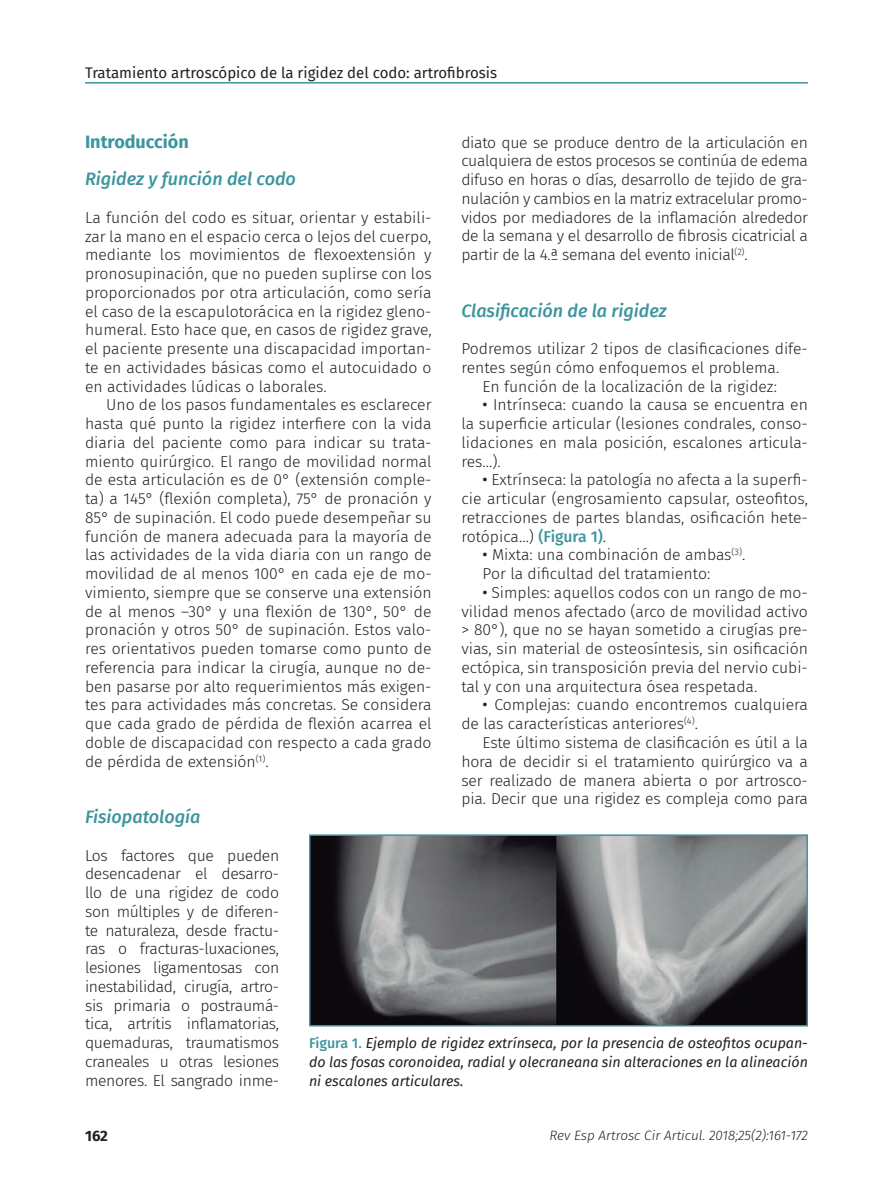
<style>
.page{position:relative;width:893px;height:1191px;background:#fff}
.page>*{position:absolute;margin:0;border:0;box-sizing:border-box;transform-origin:0 0}
.t1{font:italic 500 18px "Fira Sans";color:#3d959e}
.t2{font:700 18px "Fira Sans";color:#3d959e}
.t3{font:300 15.75px/18.8px "Fira Sans";color:#231f20;text-align:justify}
.t4{font:15px "Fira Sans";color:#231f20}
.t5{font:700 15px "Fira Sans";color:#231f20}
.t6{font:italic 14.25px/18.8px "Fira Sans";color:#231f20;text-align:justify}
.t7{font:italic 300 13.5px "Fira Sans";color:#231f20}
.s1{font-weight:400}
.s2{font-weight:500;color:#3d959e}
.s3{font-weight:500;font-style:normal;color:#3d959e}
</style>
<div class="page">
<hr style="left:85px;top:82px;width:723px;height:2px;background:#3d959e">
<img style="left:312px;top:837px;width:493px;height:186px">
<div style="left:309px;top:834px;width:499px;height:192px;border:2px solid #3d959e"></div>
<p class="t4" style="left:85px;top:61px;width:414px">Tratamiento artroscópico de la rigidez del codo: artrofibrosis</p>
<p class="t2" style="left:85px;top:126px;width:105px">Introducción</p>
<p class="t1" style="left:85px;top:165px;width:212px">Rigidez y función del codo</p>
<p class="t3" style="left:85px;top:208px;width:348px">La función del codo es situar, orientar y estabili&shy;zar la mano en el espacio cerca o lejos del cuerpo, mediante los movimientos de flexoextensión y pronosupinación, que no pueden suplirse con los proporcionados por otra articulación, como sería el caso de la escapulotorácica en la rigidez gleno&shy;humeral. Esto hace que, en casos de rigidez grave, el paciente presente una discapacidad importan&shy;te en actividades básicas como el autocuidado o en actividades lúdicas o laborales.</p>
<p class="t3" style="left:85px;top:395px;width:348px;text-indent:21px">Uno de los pasos fundamentales es esclarecer hasta qué punto la rigidez interfiere con la vida diaria del paciente como para indicar su trata&shy;miento quirúrgico. El rango de movilidad normal de esta articulación es de 0° (extensión comple&shy;ta) a 145° (flexión completa), 75° de pronación y 85° de supinación. El codo puede desempeñar su función de manera adecuada para la mayoría de las actividades de la vida diaria con un rango de movilidad de al menos 100° en cada eje de mo&shy;vimiento, siempre que se conserve una extensión de al menos –30° y una flexión de 130°, 50° de pronación y otros 50° de supinación. Estos valo&shy;res orientativos pueden tomarse como punto de referencia para indicar la cirugía, aunque no de&shy;ben pasarse por alto requerimientos más exigen&shy;tes para actividades más concretas. Se considera que cada grado de pérdida de flexión acarrea el doble de discapacidad con respecto a cada grado de pérdida de extensión<sup>(1)</sup>.</p>
<p class="t1" style="left:85px;top:802px;width:117px">Fisiopatología</p>
<p class="t3" style="left:85px;top:845px;width:196px">Los factores que pueden desencadenar el desarro&shy;llo de una rigidez de codo son múltiples y de diferen&shy;te naturaleza, desde fractu&shy;ras o fracturas-luxaciones, lesiones ligamentosas con inestabilidad, cirugía, artro&shy;sis primaria o postraumá&shy;tica, artritis inflamatorias, quemaduras, traumatismos craneales u otras lesiones menores. El sangrado inme-</p>
<p class="t3" style="left:461px;top:133px;width:348px">diato que se produce dentro de la articulación en cualquiera de estos procesos se continúa de edema difuso en horas o días, desarrollo de tejido de gra&shy;nulación y cambios en la matriz extracelular promo&shy;vidos por mediadores de la inflamación alrededor de la semana y el desarrollo de fibrosis cicatricial a partir de la 4.ª semana del evento inicial<sup>(2)</sup>.</p>
<p class="t1" style="left:461px;top:296px;width:207px">Clasificación de la rigidez</p>
<p class="t3" style="left:461px;top:339px;width:348px">Podremos utilizar 2 tipos de clasificaciones dife-</p>
<p class="t3" style="left:461px;top:358px;width:319px">rentes según cómo enfoquemos el problema.</p>
<p class="t3" style="left:483px;top:377px;width:296px">En función de la localización de la rigidez:</p>
<p class="t3" style="left:461px;top:395px;width:348px;text-indent:21px"><span class="s1">•</span> Intrínseca: cuando la causa se encuentra en la superficie articular (lesiones condrales, conso&shy;lidaciones en mala posición, escalones articula&shy;res…).</p>
<p class="t3" style="left:461px;top:470px;width:348px;text-indent:21px"><span class="s1">•</span> Extrínseca: la patología no afecta a la superfi&shy;cie articular (engrosamiento capsular, osteofitos, retracciones de partes blandas, osificación hete&shy;rotópica…) <span class="s2">(Figura 1)</span>.</p>
<p class="t3" style="left:483px;top:545px;width:264px"><span class="s1">•</span> Mixta: una combinación de ambas<sup>(3)</sup>.<br>Por la dificultad del tratamiento:</p>
<p class="t3" style="left:461px;top:583px;width:348px;text-indent:21px"><span class="s1">•</span> Simples: aquellos codos con un rango de mo&shy;vilidad menos afectado (arco de movilidad activo &gt; 80°), que no se hayan sometido a cirugías pre&shy;vias, sin material de osteosíntesis, sin osificación ectópica, sin transposición previa del nervio cubi&shy;tal y con una arquitectura ósea respetada.</p>
<p class="t3" style="left:461px;top:695px;width:348px;text-indent:21px"><span class="s1">•</span> Complejas: cuando encontremos cualquiera de las características anteriores<sup>(4)</sup>.</p>
<p class="t3" style="left:461px;top:733px;width:348px;text-indent:21px">Este último sistema de clasificación es útil a la hora de decidir si el tratamiento quirúrgico va a ser realizado de manera abierta o por artrosco&shy;pia. Decir que una rigidez es compleja como para</p>
<p class="t6" style="left:309px;top:1033px;width:500px"><span class="s3">Figura 1.</span> Ejemplo de rigidez extrínseca, por la presencia de osteofitos ocupan&shy;do las fosas coronoidea, radial y olecraneana sin alteraciones en la alineación ni escalones articulares.</p>
<p class="t5" style="left:85px;top:1123px;width:24px">162</p>
<p class="t7" style="left:549px;top:1125px;width:260px">Rev Esp Artrosc Cir Articul. 2018;25(2):161-172</p>
</div>
